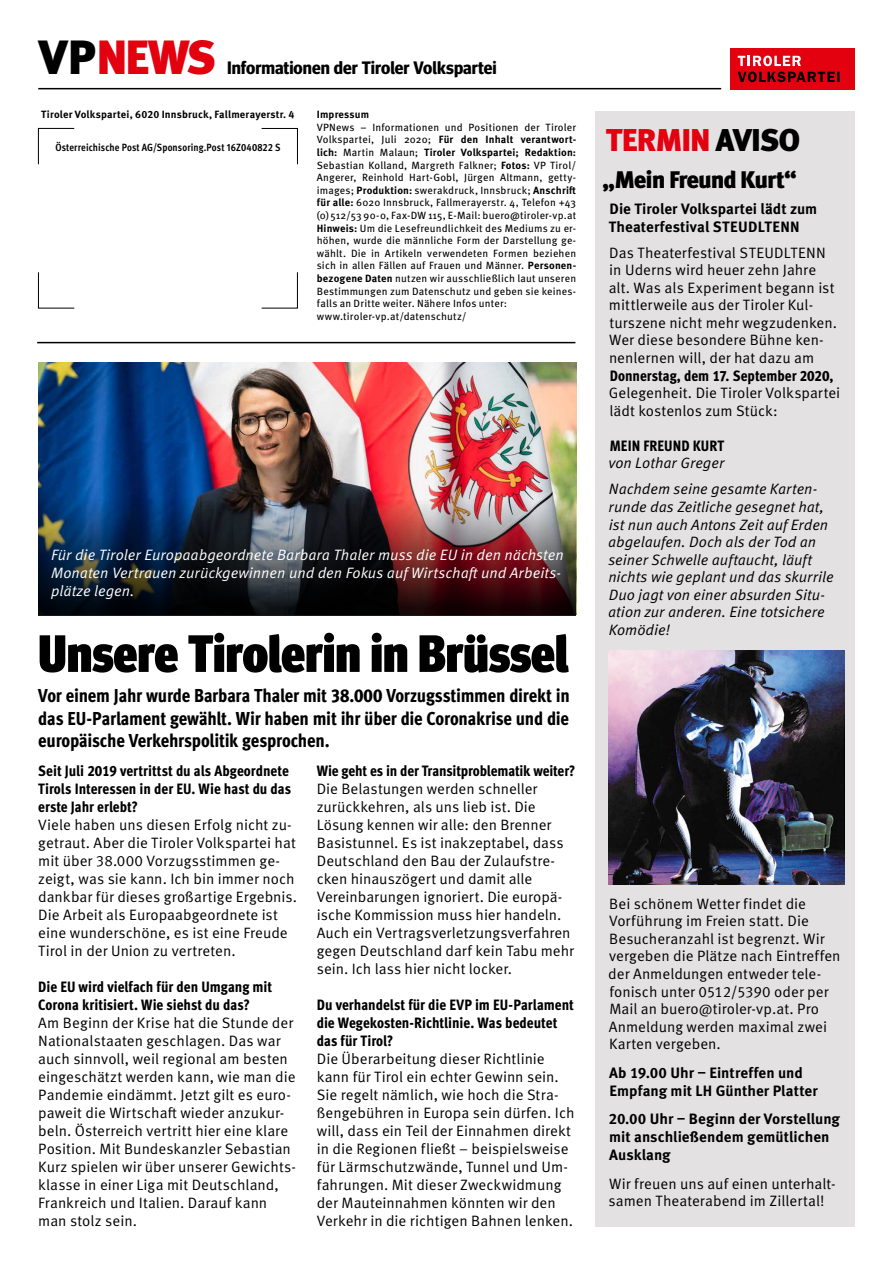
<style>
.page{position:relative;width:893px;height:1263px;background:#fff}
.page>*{position:absolute;margin:0;border:0;box-sizing:border-box;transform-origin:0 0}
.t1{font:900 condensed 52.5px "Meta Headline OT";color:#000}
.t2{font:900 48px "Meta OT";letter-spacing:-.04em;color:#e3000f}
.t3{font:900 31.5px "Meta OT";letter-spacing:-.035em;color:#e3000f}
.t4{font:900 24px "Meta OT";letter-spacing:-.05em;color:#000}
.t5{font:800 condensed 18.75px/22.5px "Meta OT";letter-spacing:-.015em;color:#000;text-align:justify}
.t6{font:700 18px "Meta Headline OT";color:#000}
.t7{font:15px/18px "Meta OT Norm";color:#000}
.t8{font:800 condensed 15px/18px "Meta OT";color:#000}
.t9{font:15px/17.5px "Meta OT Norm Ita";color:#000}
.t10{font:700 15px/18px "Meta OT";letter-spacing:.005em;color:#000}
.t11{font:15px/18px "Meta OT Norm Ita";color:#fff}
.t12{font:10.5px/12.6px "Meta OT";letter-spacing:.015em;color:#000}
.t13{font:700 10.5px "Meta OT";letter-spacing:.015em;color:#000}
.t14{font:700 condensed 10.5px "Meta OT";letter-spacing:.015em;color:#000}
.s1{color:#000}
.s2{font-weight:700}
</style>
<div class="page">
<hr style="left:37px;top:342px;width:538px;height:1px;background:#000">
<svg style="left:261px;top:272px;width:37px;height:36px"></svg>
<svg style="left:38px;top:272px;width:37px;height:36px"></svg>
<svg style="left:38px;top:128px;width:37px;height:37px"></svg>
<svg style="left:261px;top:128px;width:37px;height:37px"></svg>
<hr style="left:38px;top:88px;width:683px;height:1px;background:#000">
<div style="left:730px;top:48px;width:125px;height:41px;background:#e3000f"></div>
<svg style="left:738px;top:56px;width:63px;height:10px"></svg>
<svg style="left:738px;top:72px;width:101px;height:10px"></svg>
<div style="left:595px;top:111px;width:260px;height:1115px;background:#e3e1e1"></div>
<img style="left:38px;top:362px;width:538px;height:126px">
<img style="left:38px;top:488px;width:538px;height:127px">
<img style="left:608px;top:650px;width:236px;height:234px">
<h2 class="t2" style="left:39px;top:29px;width:179px"><span class="s1">VP</span>NEWS</h2>
<p class="t6" style="left:227px;top:57px;width:271px">Informationen der Tiroler Volkspartei</p>
<p class="t13" style="left:41px;top:108px;width:255px">Tiroler Volkspartei, 6020 Innsbruck, Fallmerayerstr. 4</p>
<p class="t14" style="left:55px;top:141px;width:226px">Österreichische Post AG/Sponsoring.Post 16Z040822 S</p>
<p class="t13" style="left:317px;top:108px;width:54px">Impressum</p>
<p class="t12" style="left:317px;top:121px;width:261px">VPNews – Informationen und Positionen der Tiroler Volkspartei, Juli 2020; <span class="s2">Für den Inhalt verantwort&shy;lich:</span> Martin Malaun; <span class="s2">Tiroler Volkspartei; Redaktion:<br></span>Sebastian Kolland, Margreth Falkner; <span class="s2">Fotos:</span> VP Tirol/ Angerer, Reinhold Hart-Gobl, Jürgen Altmann, getty&shy;images; <span class="s2">Produktion:</span> swerakdruck, Innsbruck; <span class="s2">Anschrift für alle:</span> 6020 Innsbruck, Fallmerayerstr. 4, Telefon +43 (0)512/53 90-0, Fax-DW 115, E-Mail: buero@tiroler-vp.at <span class="s2">Hinweis:</span> Um die Lesefreundlichkeit des Mediums zu er&shy;höhen, wurde die männliche Form der Darstellung ge&shy;wählt. Die in Artikeln verwendeten Formen beziehen sich in allen Fällen auf Frauen und Männer. <span class="s2">Personen&shy;bezogene Daten</span> nutzen wir ausschließlich laut unseren Bestimmungen zum Datenschutz und geben sie keines&shy;falls an Dritte weiter. Nähere Infos unter: www.tiroler-vp.at/datenschutz/</p>
<p class="t11" style="left:51px;top:546px;width:514px">Für die Tiroler Europaabgeordnete Barbara Thaler muss die EU in den nächsten<br>Monaten Vertrauen zurückgewinnen und den Fokus auf Wirtschaft und Arbeits&shy;plätze legen.</p>
<h1 class="t1" style="left:38px;top:623px;width:532px">Unsere Tirolerin in Brüssel</h1>
<p class="t5" style="left:38px;top:685px;width:533px">Vor einem Jahr wurde Barbara Thaler mit 38.000 Vorzugsstimmen direkt in das EU-Parlament gewählt. Wir haben mit ihr über die Coronakrise und die europäische Verkehrspolitik gesprochen.</p>
<p class="t8" style="left:38px;top:762px;width:255px">Seit Juli 2019 vertrittst du als Abgeordnete<br>Tirols Interessen in der EU. Wie hast du das erste Jahr erlebt?</p>
<p class="t7" style="left:38px;top:816px;width:260px">Viele haben uns diesen Erfolg nicht zu&shy;getraut. Aber die Tiroler Volkspartei hat mit über 38.000 Vorzugsstimmen ge&shy;zeigt, was sie kann. Ich bin immer noch dankbar für dieses großartige Ergebnis.<br>Die Arbeit als Europaabgeordnete ist eine wunderschöne, es ist eine Freude Tirol in der Union zu vertreten.</p>
<p class="t8" style="left:38px;top:978px;width:235px">Die EU wird vielfach für den Umgang mit<br>Corona kritisiert. Wie siehst du das?</p>
<p class="t7" style="left:38px;top:1014px;width:259px">Am Beginn der Krise hat die Stunde der Nationalstaaten geschlagen. Das war auch sinnvoll, weil regional am besten eingeschätzt werden kann, wie man die Pandemie eindämmt. Jetzt gilt es euro&shy;paweit die Wirtschaft wieder anzukur&shy;beln. Österreich vertritt hier eine klare Position. Mit Bundeskanzler Sebastian Kurz spielen wir über unserer Gewichts&shy;klasse in einer Liga mit Deutschland, Frankreich und Italien. Darauf kann man stolz sein.</p>
<p class="t8" style="left:317px;top:762px;width:260px">Wie geht es in der Transitproblematik weiter?</p>
<p class="t7" style="left:317px;top:780px;width:259px">Die Belastungen werden schneller zurückkehren, als uns lieb ist. Die Lösung kennen wir alle: den Brenner Basistunnel. Es ist inakzeptabel, dass Deutschland den Bau der Zulaufstre&shy;cken hinauszögert und damit alle Vereinbarungen ignoriert. Die europä&shy;ische Kommission muss hier handeln.<br>Auch ein Vertragsverletzungsverfahren gegen Deutschland darf kein Tabu mehr sein. Ich lass hier nicht locker.</p>
<p class="t8" style="left:317px;top:996px;width:259px">Du verhandelst für die EVP im EU-Parlament die Wegekosten-Richtlinie. Was bedeutet das für Tirol?</p>
<p class="t7" style="left:317px;top:1050px;width:259px">Die Überarbeitung dieser Richtlinie kann für Tirol ein echter Gewinn sein.<br>Sie regelt nämlich, wie hoch die Stra&shy;ßengebühren in Europa sein dürfen. Ich will, dass ein Teil der Einnahmen direkt in die Regionen fließt – beispielsweise für Lärmschutzwände, Tunnel und Um&shy;fahrungen. Mit dieser Zweckwidmung der Mauteinnahmen könnten wir den Verkehr in die richtigen Bahnen lenken.</p>
<h3 class="t3" style="left:606px;top:121px;width:196px">TERMIN <span class="s1">AVISO</span></h3>
<h3 class="t4" style="left:603px;top:165px;width:196px">„Mein Freund Kurt“</h3>
<p class="t10" style="left:609px;top:200px;width:210px;line-height:17.5px">Die Tiroler Volkspartei lädt zum<br>Theaterfestival STEUDLTENN</p>
<p class="t7" style="left:609px;top:244px;width:230px;line-height:17.5px">Das Theaterfestival STEUDLTENN in Uderns wird heuer zehn Jahre alt. Was als Experiment begann ist mittlerweile aus der Tiroler Kul&shy;turszene nicht mehr wegzudenken.<br>Wer diese besondere Bühne ken&shy;nenlernen will, der hat dazu am</p>
<p class="t8" style="left:610px;top:367px;width:225px">Donnerstag, dem 17. September 2020,</p>
<p class="t7" style="left:609px;top:384px;width:233px;line-height:17.5px">Gelegenheit. Die Tiroler Volkspartei lädt kostenlos zum Stück:</p>
<p class="t8" style="left:610px;top:437px;width:116px">MEIN FREUND KURT</p>
<p class="t9" style="left:608px;top:450px;width:211px;line-height:26.1px">von Lothar Greger<br>Nachdem seine gesamte Karten-</p>
<p class="t9" style="left:608px;top:498px;width:227px">runde das Zeitliche gesegnet hat, ist nun auch Antons Zeit auf Erden abgelaufen. Doch als der Tod an seiner Schwelle auftaucht, läuft nichts wie geplant und das skurrile<br>Duo jagt von einer absurden Situ&shy;ation zur anderen. Eine totsichere<br>Komödie!</p>
<p class="t7" style="left:608px;top:895px;width:234px;line-height:17.5px">Bei schönem Wetter findet die<br>Vorführung im Freien statt. Die<br>Besucheranzahl ist begrenzt. Wir vergeben die Plätze nach Eintreffen der Anmeldungen entweder tele&shy;fonisch unter 0512/5390 oder per<br>Mail an buero@tiroler-vp.at. Pro<br>Anmeldung werden maximal zwei<br>Karten vergeben.</p>
<p class="t10" style="left:609px;top:1064px;width:210px">Ab 19.00 Uhr – Eintreffen und<br>Empfang mit LH Günther Platter</p>
<p class="t10" style="left:609px;top:1110px;width:233px">20.00 Uhr – Beginn der Vorstellung mit anschließendem gemütlichen<br>Ausklang</p>
<p class="t7" style="left:608px;top:1175px;width:229px;line-height:17.5px">Wir freuen uns auf einen unterhalt&shy;samen Theaterabend im Zillertal!</p>
</div>
